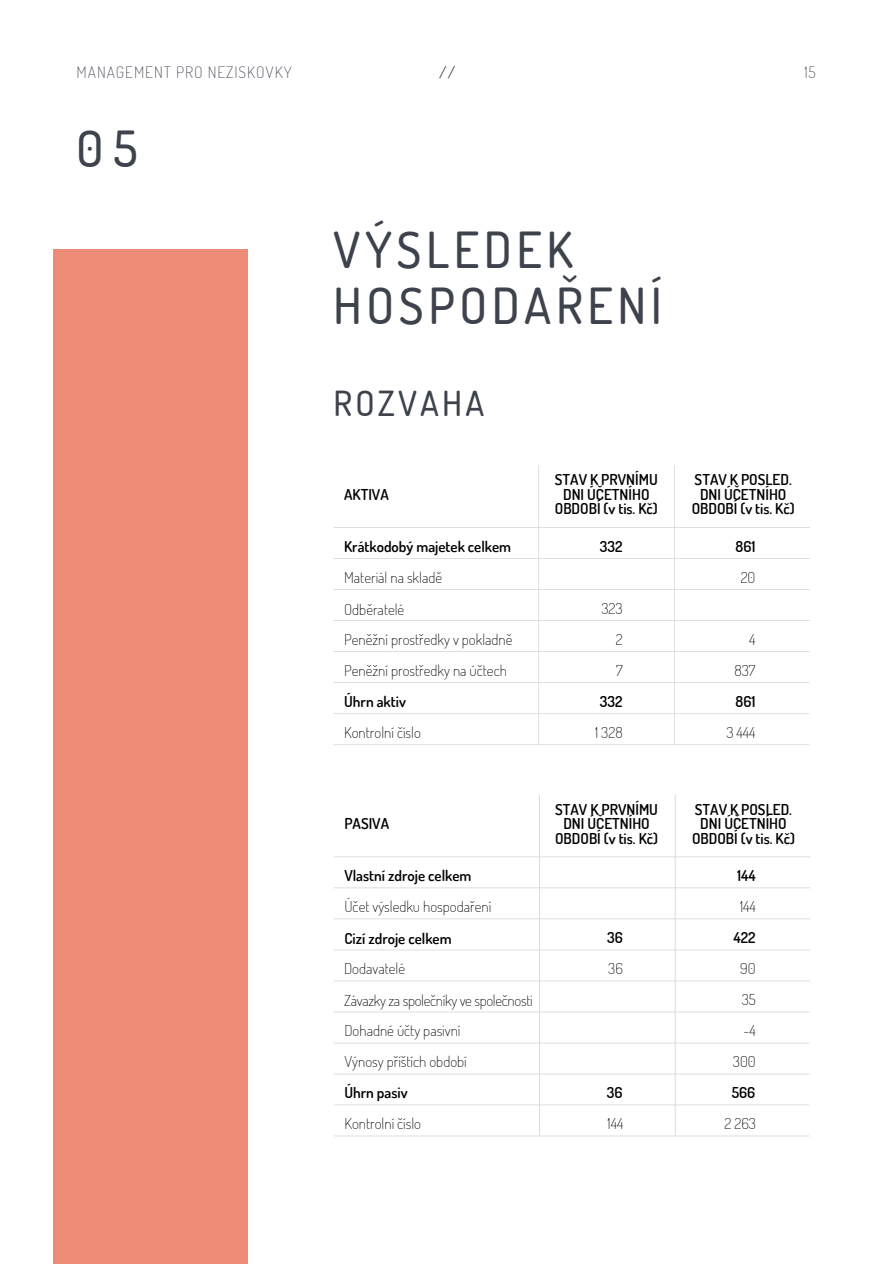
<style>
.page{position:relative;width:894px;height:1264px;background:#fff}
.page>*{position:absolute;margin:0;border:0;box-sizing:border-box;transform-origin:0 0}
.t1{font:500 49.65px/56.2px "Dosis";letter-spacing:.09em;color:#3d424c}
.t2{font:500 34.5px "Dosis";letter-spacing:.09em;color:#3d424c}
.t3{font:200 15.75px "Dosis";letter-spacing:.06em;color:#3d424c}
.t4{font:15.75px "Dosis";color:#3d424c}
.t5{font:600 15px/14.7px "Dosis";color:#000;text-align:center}
.t6{font:200 15px/29.7px "Dosis";color:#000}
.t7{font:200 15px/30.5px "Dosis";letter-spacing:-.02em;color:#000}
</style>
<div class="page">
<div style="left:53px;top:249px;width:195px;height:1014px;background:#ee8b77"></div>
<svg style="left:333px;top:465px;width:477px;height:672px"></svg>
<p class="t3" style="left:77px;top:62px;width:216px">MANAGEMENT PRO NEZISKOVKY</p>
<p class="t4" style="left:439px;top:62px;width:17px">//</p>
<p class="t3" style="left:804px;top:62px;width:13px">15</p>
<h1 class="t1" style="left:77px;top:119px;width:62px">05</h1>
<h1 class="t1" style="left:333px;top:220px;width:330px">VÝSLEDEK<br>HOSPODAŘENÍ</h1>
<h2 class="t2" style="left:333px;top:380px;width:152px">ROZVAHA</h2>
<p class="t5" style="left:344px;top:486px;width:46px">AKTIVA</p>
<p class="t5" style="left:344px;top:538px;width:168px">Krátkodobý majetek celkem</p>
<p class="t6" style="left:344px;top:562px;width:99px">Materiál na skladě</p>
<p class="t6" style="left:344px;top:594px;width:170px">Odběratelé<br>Peněžní prostředky v pokladně</p>
<p class="t6" style="left:344px;top:655px;width:164px">Peněžní prostředky na účtech</p>
<p class="t5" style="left:344px;top:693px;width:63px">Úhrn aktiv</p>
<p class="t6" style="left:344px;top:717px;width:78px">Kontrolní číslo</p>
<p class="t5" style="left:554px;top:472px;width:104px">STAV K PRVNÍMU<br>DNI ÚČETNÍHO<br>OBDOBÍ (v tis. Kč)</p>
<p class="t5" style="left:691px;top:472px;width:104px">STAV K POSLED.<br>DNI ÚČETNÍHO<br>OBDOBÍ (v tis. Kč)</p>
<p class="t5" style="left:599px;top:538px;width:24px">332</p>
<p class="t5" style="left:735px;top:538px;width:21px">861</p>
<p class="t6" style="left:740px;top:562px;width:16px">20</p>
<p class="t6" style="left:601px;top:593px;width:23px">323</p>
<p class="t6" style="left:615px;top:624px;width:8px">2</p>
<p class="t6" style="left:749px;top:624px;width:8px">4</p>
<p class="t6" style="left:616px;top:655px;width:8px">7</p>
<p class="t6" style="left:734px;top:655px;width:23px">837</p>
<p class="t5" style="left:599px;top:693px;width:24px">332</p>
<p class="t5" style="left:735px;top:693px;width:21px">861</p>
<p class="t6" style="left:595px;top:717px;width:29px">1 328</p>
<p class="t6" style="left:726px;top:717px;width:30px">3 444</p>
<p class="t5" style="left:344px;top:816px;width:46px">PASIVA</p>
<p class="t5" style="left:555px;top:801px;width:104px">STAV K PRVNÍMU<br>DNI ÚČETNÍHO<br>OBDOBÍ (v tis. Kč)</p>
<p class="t5" style="left:691px;top:801px;width:104px">STAV K POSLED.<br>DNI ÚČETNÍHO<br>OBDOBÍ (v tis. Kč)</p>
<p class="t5" style="left:344px;top:867px;width:129px">Vlastní zdroje celkem</p>
<p class="t6" style="left:344px;top:891px;width:148px">Účet výsledku hospodaření</p>
<p class="t5" style="left:737px;top:867px;width:20px">144</p>
<p class="t6" style="left:739px;top:891px;width:17px">144</p>
<p class="t5" style="left:344px;top:931px;width:109px">Cizí zdroje celkem</p>
<p class="t5" style="left:607px;top:929px;width:17px">36</p>
<p class="t5" style="left:733px;top:929px;width:24px">422</p>
<p class="t6" style="left:344px;top:953px;width:62px">Dodavatelé</p>
<p class="t6" style="left:608px;top:953px;width:16px">36</p>
<p class="t6" style="left:740px;top:953px;width:17px">90</p>
<p class="t7" style="left:344px;top:984px;width:190px">Závazky za společníky ve společnosti<br>Dohadné účty pasivní</p>
<p class="t6" style="left:741px;top:984px;width:15px">35</p>
<p class="t6" style="left:743px;top:1015px;width:14px">-4</p>
<p class="t6" style="left:344px;top:1046px;width:124px">Výnosy příštích období</p>
<p class="t5" style="left:344px;top:1084px;width:65px">Úhrn pasiv</p>
<p class="t6" style="left:732px;top:1046px;width:24px">300</p>
<p class="t5" style="left:606px;top:1084px;width:17px">36</p>
<p class="t5" style="left:731px;top:1084px;width:25px">566</p>
<p class="t6" style="left:344px;top:1108px;width:78px">Kontrolní číslo</p>
<p class="t6" style="left:607px;top:1108px;width:17px">144</p>
<p class="t6" style="left:724px;top:1108px;width:33px">2 263</p>
</div>
